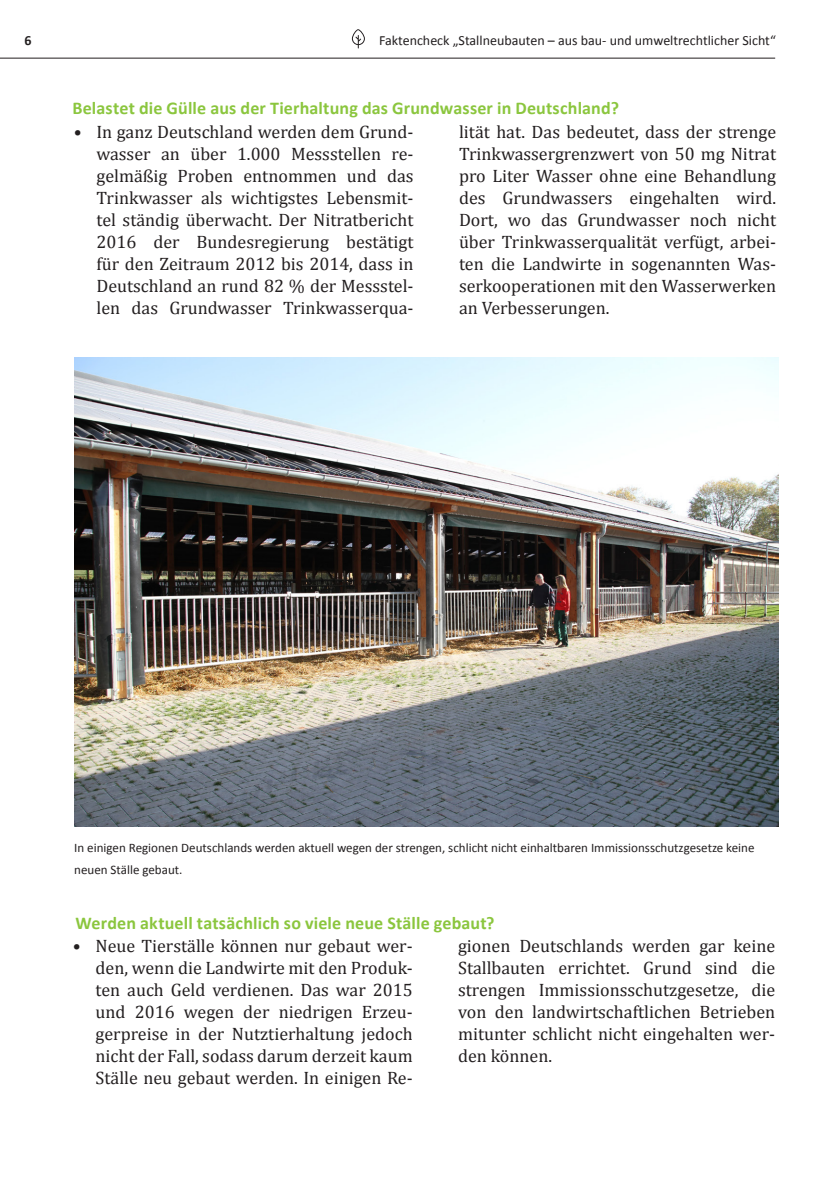
<style>
.page{position:relative;width:840px;height:1191px;background:#fff}
.page>*{position:absolute;margin:0;border:0;box-sizing:border-box;transform-origin:0 0}
.t1{font:18px/22px "Cambria";color:#231f20;text-align:justify}
.t2{font:700 18px "Calibri";letter-spacing:.01em;color:#8bc63e}
.t3{font:14px "Calibri";color:#231f20}
.t4{font:700 14px "Calibri";color:#231f20}
.t5{font:13px/22px "Calibri";color:#231f20}
</style>
<div class="page">
<hr style="left:0;top:58px;width:774px;height:1px;background:#231f20">
<svg style="left:351px;top:29px;width:14px;height:19px"></svg>
<img style="left:74px;top:358px;width:703px;height:468px">
<p class="t4" style="left:25px;top:32px;width:9px">6</p>
<p class="t3" style="left:379px;top:32px;width:398px">Faktencheck „Stallneubauten – aus bau- und umweltrechtlicher Sicht“</p>
<p class="t2" style="left:72px;top:96px;width:548px">Belastet die Gülle aus der Tierhaltung das Grundwasser in Deutschland?</p>
<p class="t1" style="left:96px;top:121px;width:318px;text-indent:-23px">• In ganz Deutschland werden dem Grund&shy;wasser an über 1.000 Messstellen re&shy;gelmäßig Proben entnommen und das Trinkwasser als wichtigstes Lebensmit&shy;tel ständig überwacht. Der Nitratbericht 2016 der Bundesregierung bestätigt für den Zeitraum 2012 bis 2014, dass in Deutschland an rund 82 % der Messstel&shy;len das Grundwasser Trinkwasserqua-</p>
<p class="t1" style="left:459px;top:121px;width:318px">lität hat. Das bedeutet, dass der strenge Trinkwassergrenzwert von 50 mg Nitrat pro Liter Wasser ohne eine Behandlung des Grundwassers eingehalten wird.<br>Dort, wo das Grundwasser noch nicht über Trinkwasserqualität verfügt, arbei&shy;ten die Landwirte in sogenannten Was&shy;serkooperationen mit den Wasserwerken an Verbesserungen.</p>
<p class="t5" style="left:74px;top:836px;width:681px">In einigen Regionen Deutschlands werden aktuell wegen der strengen, schlicht nicht einhaltbaren Immissionsschutzgesetze keine neuen Ställe gebaut.</p>
<p class="t2" style="left:75px;top:911px;width:420px">Werden aktuell tatsächlich so viele neue Ställe gebaut?</p>
<p class="t1" style="left:95px;top:935px;width:318px;text-indent:-23px">• Neue Tierställe können nur gebaut wer&shy;den, wenn die Landwirte mit den Produk&shy;ten auch Geld verdienen. Das war 2015 und 2016 wegen der niedrigen Erzeu&shy;gerpreise in der Nutztierhaltung jedoch nicht der Fall, sodass darum derzeit kaum Ställe neu gebaut werden. In einigen Re-</p>
<p class="t1" style="left:458px;top:935px;width:318px">gionen Deutschlands werden gar keine Stallbauten errichtet. Grund sind die strengen Immissionsschutzgesetze, die von den landwirtschaftlichen Betrieben mitunter schlicht nicht eingehalten wer&shy;den können.</p>
</div>
